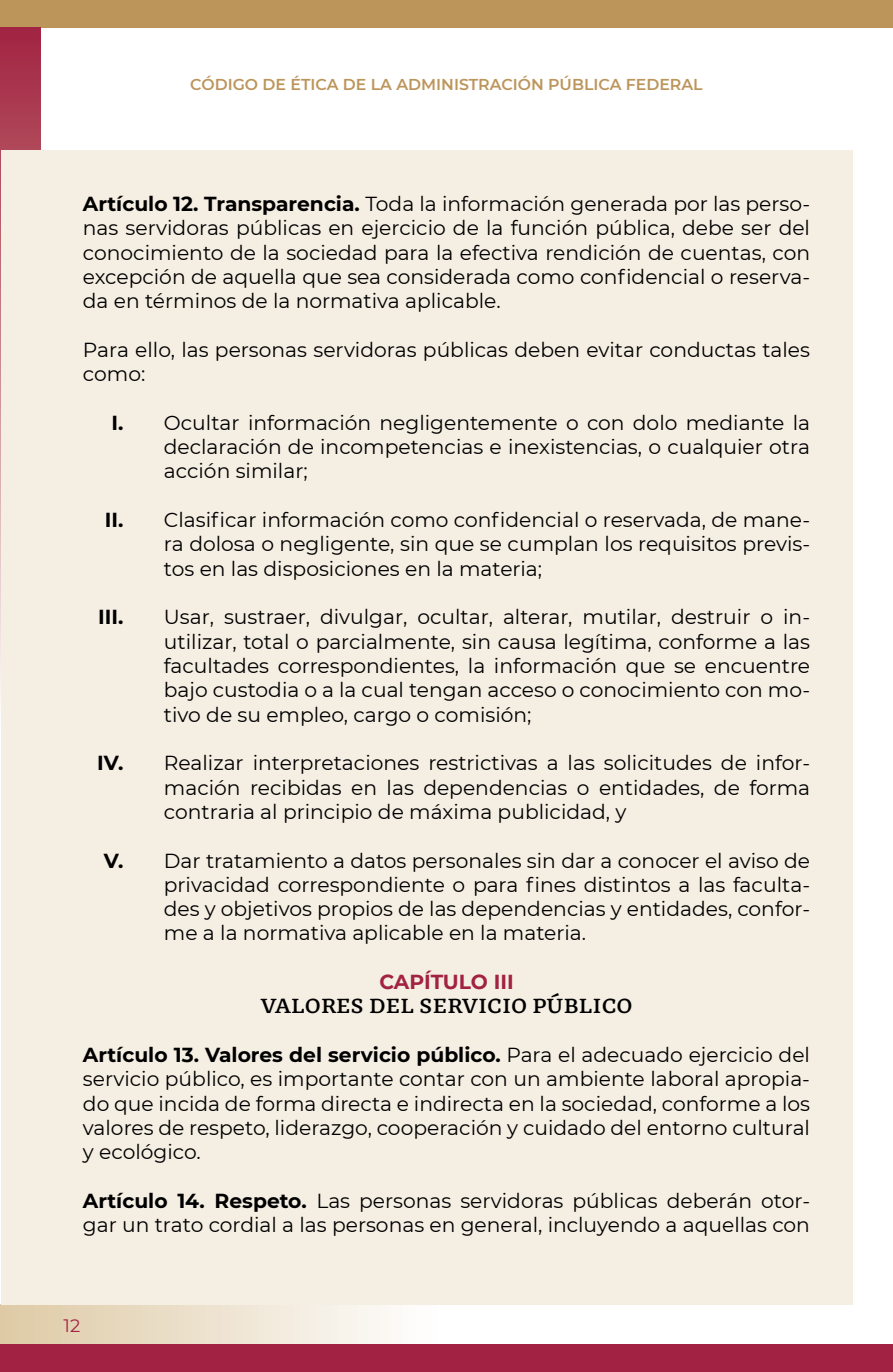
<style>
.page{position:relative;width:893px;height:1372px;background:#fff}
.page>*{position:absolute;margin:0;border:0;box-sizing:border-box;transform-origin:0 0}
.t1{font:20.25px/24.3px "Montserrat";color:#000;text-align:justify}
.t2{font:700 20.25px "GMX";color:#000}
.t3{font:700 20.25px "Montserrat";color:#a12242}
.t4{font:700 20.25px "Montserrat";color:#000}
.t5{font:18px "Montserrat";color:#a12242}
.t6{font:600 15.75px "Montserrat";color:#bc955b}
.s1{font-weight:700}
</style>
<div class="page">
<div style="left:0;top:1303px;width:439px;height:41px;background:linear-gradient(to right,#decaa5,#fffeff)"></div>
<div style="left:0;top:1344px;width:893px;height:27px;background:#a12242"></div>
<div style="left:0;top:0;width:893px;height:28px;background:#bc955b"></div>
<svg style="left:0;top:28px;width:40px;height:667px;background:#ac4056"></svg>
<div style="left:1px;top:150px;width:852px;height:1153px;background:#f5eee3"></div>
<p class="t6" style="left:190px;top:75px;width:514px">CÓDIGO DE ÉTICA DE LA ADMINISTRACIÓN PÚBLICA FEDERAL</p>
<p class="t1" style="left:83px;top:192px;width:729px"><span class="s1">Artículo 12. Transparencia.</span> Toda la información generada por las perso&shy;nas servidoras públicas en ejercicio de la función pública, debe ser del conocimiento de la sociedad para la efectiva rendición de cuentas, con excepción de aquella que sea considerada como confidencial o reserva&shy;da en términos de la normativa aplicable.</p>
<p class="t1" style="left:83px;top:337px;width:729px">Para ello, las personas servidoras públicas deben evitar conductas tales como:</p>
<p class="t1" style="left:164px;top:410px;width:648px;text-indent:-52px"><span class="s1">I.</span> Ocultar información negligentemente o con dolo mediante la declaración de incompetencias e inexistencias, o cualquier otra acción similar;</p>
<p class="t1" style="left:164px;top:507px;width:648px;text-indent:-59px"><span class="s1">II.</span> Clasificar información como confidencial o reservada, de mane&shy;ra dolosa o negligente, sin que se cumplan los requisitos previs&shy;tos en las disposiciones en la materia;</p>
<p class="t4" style="left:98px;top:604px;width:27px">III.</p>
<p class="t1" style="left:164px;top:605px;width:648px">Usar, sustraer, divulgar, ocultar, alterar, mutilar, destruir o in&shy;utilizar, total o parcialmente, sin causa legítima, conforme a las facultades correspondientes, la información que se encuentre bajo custodia o a la cual tengan acceso o conocimiento con mo&shy;tivo de su empleo, cargo o comisión;</p>
<p class="t1" style="left:164px;top:750px;width:648px;text-indent:-67px"><span class="s1">IV.</span> Realizar interpretaciones restrictivas a las solicitudes de infor&shy;mación recibidas en las dependencias o entidades, de forma contraria al principio de máxima publicidad, y</p>
<p class="t1" style="left:164px;top:848px;width:648px;text-indent:-60px"><span class="s1">V.</span> Dar tratamiento a datos personales sin dar a conocer el aviso de privacidad correspondiente o para fines distintos a las faculta&shy;des y objetivos propios de las dependencias y entidades, confor&shy;me a la normativa aplicable en la materia.</p>
<p class="t3" style="left:379px;top:969px;width:136px">CAPÍTULO III</p>
<p class="t2" style="left:260px;top:994px;width:374px">VALORES DEL SERVICIO PÚBLICO</p>
<p class="t1" style="left:83px;top:1042px;width:729px"><span class="s1">Artículo 13. Valores del servicio público.</span> Para el adecuado ejercicio del servicio público, es importante contar con un ambiente laboral apropia&shy;do que incida de forma directa e indirecta en la sociedad, conforme a los valores de respeto, liderazgo, cooperación y cuidado del entorno cultural y ecológico.</p>
<p class="t1" style="left:83px;top:1188px;width:729px"><span class="s1">Artículo 14. Respeto.</span> Las personas servidoras públicas deberán otor&shy;gar un trato cordial a las personas en general, incluyendo a aquellas con</p>
<p class="t5" style="left:64px;top:1313px;width:18px">12</p>
</div>
